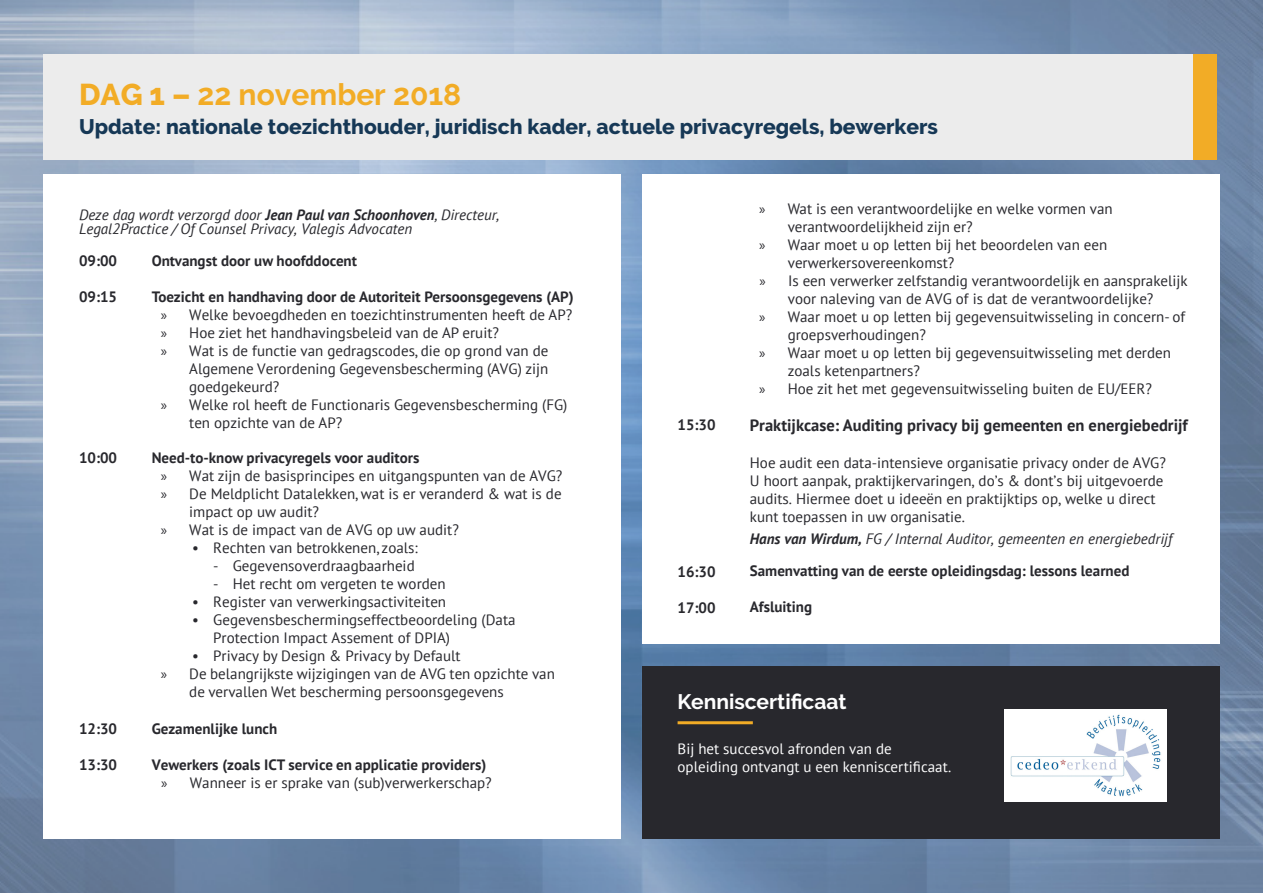
<style>
.page{position:relative;width:1263px;height:893px;background:#fff}
.page>*{position:absolute;margin:0;border:0;box-sizing:border-box;transform-origin:0 0}
.t1{font:700 30px "Raleway";color:#f2ac26}
.t2{font:800 21px "Raleway";color:#163856}
.t3{font:700 21px "Raleway";color:#fff}
.t4{font:700 16.5px "PT Sans";color:#28282d}
.t5{font:15px/18px "PT Sans";color:#28282d}
.t6{font:700 15px/32px "PT Sans";color:#28282d}
.t7{font:italic 15px/14px "PT Sans";color:#28282d}
.t8{font:15px "PT Sans";color:#28282d}
.t9{font:15px "PT Sans";color:#fff}
.t10{font:15px "Myriad Pro";color:#28282d}
.s1{font-weight:800}
.s2{font-style:inherit}
.s3{font-weight:700}
.s4{font-family:"Myriad Pro"}
.s5{font-style:italic}
.s6{font-weight:400;font-style:italic}
</style>
<div class="page">
<img style="left:0;top:0;width:1263px;height:893px">
<div style="left:642px;top:174px;width:577px;height:470px;background:#fff"></div>
<div style="left:44px;top:174px;width:577px;height:665px;background:#fff"></div>
<div style="left:44px;top:54px;width:1149px;height:105px;background:#ececec"></div>
<div style="left:1193px;top:54px;width:24px;height:105px;background:#f2ac26"></div>
<div style="left:642px;top:666px;width:577px;height:173px;background:#28282d"></div>
<hr style="left:678px;top:721px;width:75px;height:3px;background:#f2ac26">
<img style="left:1004px;top:710px;width:162px;height:91px">
<p class="t1" style="left:79px;top:77px;width:384px"><span class="s1">DAG 1 –</span> 22 november <span class="s2">2018</span></p>
<p class="t2" style="left:79px;top:115px;width:860px">Update: nationale toezichthouder, juridisch kader, actuele privacyregels, bewerkers</p>
<p class="t7" style="left:79px;top:207px;width:422px">Deze dag wordt verzorgd door <span class="s3">Jean Paul van Schoonhoven</span>, <span class="s2">Directeur,<br>Legal2Practice /</span> Of Counsel Privacy, Valegis Advocaten</p>
<p class="t6" style="left:79px;top:245px;width:40px">09:00</p>
<p class="t6" style="left:79px;top:281px;width:40px">09:15</p>
<p class="t6" style="left:79px;top:441px;width:40px">10:00</p>
<p class="t6" style="left:79px;top:713px;width:40px">12:30</p>
<p class="t6" style="left:79px;top:749px;width:40px">13:30</p>
<p class="t6" style="left:152px;top:245px;width:207px">Ontvangst door uw hoofddocent</p>
<p class="t6" style="left:152px;top:281px;width:423px">Toezicht en handhaving door de Autoriteit Persoonsgegevens (AP)</p>
<p class="t5" style="left:161px;top:306px;width:413px"><span class="s4">»</span> Welke bevoegdheden en toezichtinstrumenten heeft de AP?</p>
<p class="t5" style="left:161px;top:324px;width:340px"><span class="s4">»</span> Hoe ziet het handhavingsbeleid van de AP eruit?</p>
<p class="t5" style="left:161px;top:342px;width:389px"><span class="s4">»</span> Wat is de functie van gedragscodes, die op grond van de</p>
<p class="t5" style="left:189px;top:360px;width:361px">Algemene Verordening Gegevensbescherming (AVG) zijn</p>
<p class="t5" style="left:189px;top:378px;width:92px">goedgekeurd?</p>
<p class="t5" style="left:161px;top:396px;width:408px"><span class="s4">»</span> Welke rol heeft de Functionaris Gegevensbescherming (FG)</p>
<p class="t5" style="left:189px;top:414px;width:155px">ten opzichte van de AP?</p>
<p class="t6" style="left:152px;top:441px;width:269px">Need-to-know privacyregels voor auditors</p>
<p class="t5" style="left:161px;top:466px;width:403px"><span class="s4">»</span> Wat zijn de basisprincipes en uitgangspunten van de AVG?</p>
<p class="t5" style="left:161px;top:484px;width:402px"><span class="s4">»</span> De Meldplicht Datalekken, wat is er veranderd &amp; wat is de</p>
<p class="t5" style="left:189px;top:502px;width:131px">impact op uw audit?</p>
<p class="t5" style="left:161px;top:520px;width:300px"><span class="s4">»</span> Wat is de impact van de AVG op uw audit?</p>
<p class="t5" style="left:192px;top:538px;width:227px">• Rechten van betrokkenen, zoals:</p>
<p class="t5" style="left:213px;top:556px;width:203px">- Gegevensoverdraagbaarheid</p>
<p class="t5" style="left:213px;top:574px;width:234px">- Het recht om vergeten te worden</p>
<p class="t5" style="left:192px;top:592px;width:255px">• Register van verwerkingsactiviteiten</p>
<p class="t5" style="left:213px;top:610px;width:304px;text-indent:-21px">• Gegevensbeschermingseffectbeoordeling (Data<br>Protection Impact Assement of DPIA)</p>
<p class="t5" style="left:192px;top:646px;width:270px">• Privacy by Design &amp; Privacy by Default</p>
<p class="t8" style="left:161px;top:664px;width:396px"><span class="s4">»</span> De belangrijkste wijzigingen van de AVG ten opzichte van</p>
<p class="t8" style="left:189px;top:682px;width:316px">de vervallen Wet bescherming persoonsgegevens</p>
<p class="t6" style="left:152px;top:713px;width:127px">Gezamenlijke lunch</p>
<p class="t6" style="left:152px;top:749px;width:336px"><span class="s2">V</span>ewerkers (zoals ICT service en applicatie providers)</p>
<p class="t5" style="left:161px;top:774px;width:332px"><span class="s4">»</span> Wanneer is er sprake van (sub)<span class="s2">ver</span>werkerschap?</p>
<p class="t6" style="left:677px;top:408px;width:40px">15:30</p>
<p class="t6" style="left:677px;top:555px;width:40px">16:30</p>
<p class="t6" style="left:677px;top:591px;width:40px">17:00</p>
<p class="t5" style="left:788px;top:199px;width:327px">Wat is een verantwoordelijke en welke vormen van verantwoordelijkheid zijn er?<br>Waar moet u op letten bij het beoordelen van een <span class="s2">ver</span>werkersovereenkomst?</p>
<p class="t5" style="left:759px;top:272px;width:430px;text-align:center"><span class="s4">»</span> Is een <span class="s2">ver</span>werker zelfstandig verantwoordelijk en aansprakelijk voor naleving van de <span class="s2">AVG</span> of is dat de verantwoordelijke?</p>
<p class="t5" style="left:759px;top:307px;width:428px"><span class="s4">»</span> Waar moet u op letten bij gegevensuitwisseling in concern- of</p>
<p class="t5" style="left:788px;top:325px;width:140px">groepsverhoudingen?</p>
<p class="t5" style="left:759px;top:343px;width:413px"><span class="s4">»</span> Waar moet u op letten bij gegevensuitwisseling met derden</p>
<p class="t5" style="left:788px;top:361px;width:134px">zoals ketenpartners?</p>
<p class="t5" style="left:759px;top:379px;width:394px"><span class="s4">»</span> Hoe zit het met gegevensuitwisseling buiten de EU<span class="s2">/EER</span>?</p>
<p class="t4" style="left:750px;top:414px;width:439px">Praktijkcase: Auditing privacy bij gemeenten en energiebedrijf</p>
<p class="t5" style="left:750px;top:453px;width:418px">Hoe audit een data-intensieve organisatie privacy onder de AVG?<br>U hoort aanpak, praktijkervaringen, do’s &amp; dont’s bij uitgevoerde audits. Hiermee doet u ideeën en praktijktips op, welke u direct kunt toepassen in uw organisatie.</p>
<p class="t6" style="left:750px;top:522px;width:424px"><span class="s5">Hans van Wirdum,</span> <span class="s6">FG / Internal Auditor, gemeenten en energiebedrijf<br></span>Samenvatting van de eerste opleidingsdag: lessons learned</p>
<p class="t6" style="left:750px;top:590px;width:64px">Afsluiting</p>
<p class="t10" style="left:759px;top:200px;width:8px">»</p>
<p class="t10" style="left:759px;top:236px;width:8px">»</p>
<p class="t3" style="left:678px;top:690px;width:170px">Kenniscertificaat</p>
<p class="t9" style="left:678px;top:739px;width:216px">Bij het succesvol afronden van de</p>
<p class="t9" style="left:678px;top:757px;width:275px">opleiding ontvangt u een kenniscertificaat.</p>
</div>
